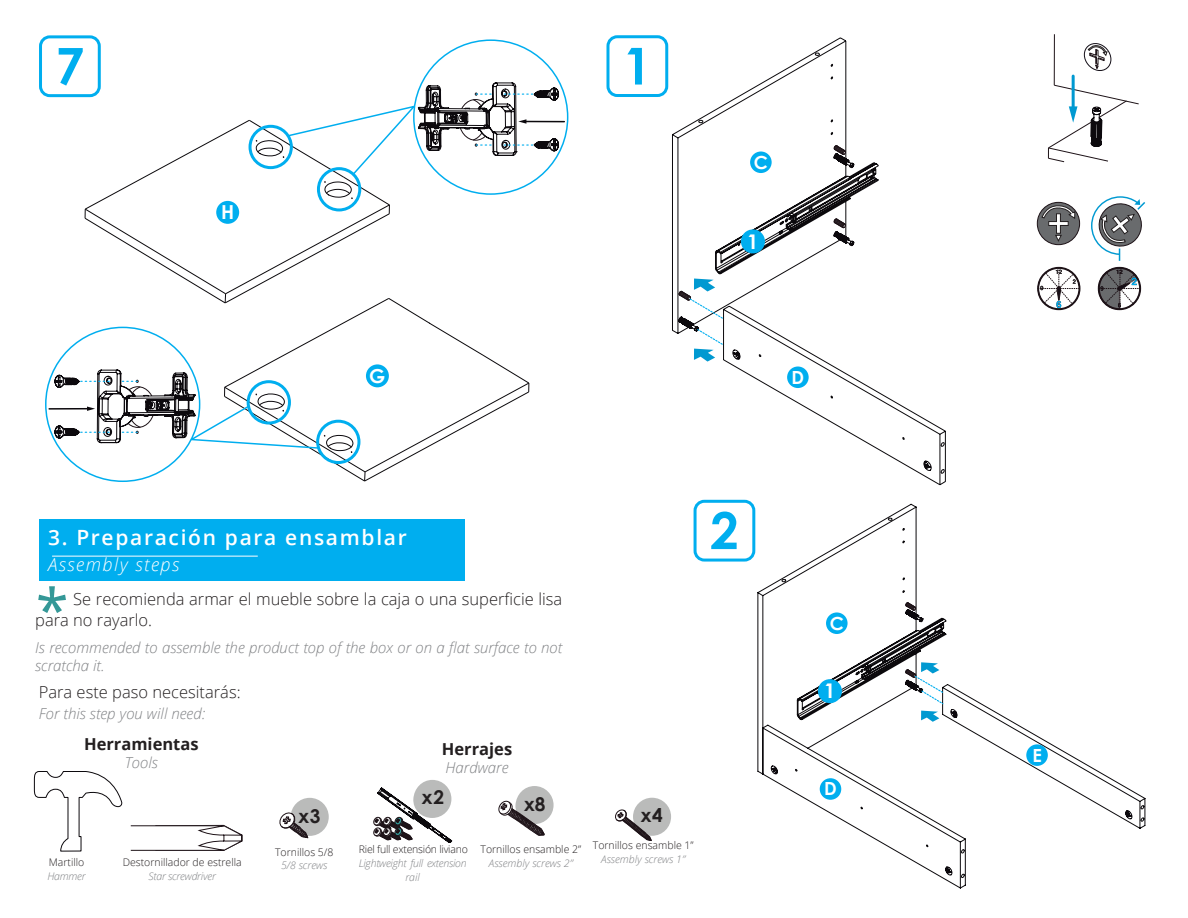
<style>
.page{position:relative;width:1188px;height:918px;background:#fff}
.page>*{position:absolute;margin:0;border:0;box-sizing:border-box;transform-origin:0 0}
.t1{font:700 51px "Century Gothic";color:#00aeef}
.t2{font:600 21px "Open Sans";letter-spacing:.08em;color:#fff}
.t3{font:700 20.25px "Century Gothic";color:#fff}
.t4{font:700 19.35px "Century Gothic";color:#fff}
.t5{font:700 19.05px "Century Gothic";letter-spacing:.04em;color:#231f20}
.t6{font:700 18.15px "Century Gothic";color:#fff}
.t7{font:italic 300 18px "Open Sans";letter-spacing:.08em;color:#fff}
.t8{font:300 16.5px/21px "Open Sans";color:#231f20}
.t9{font:700 16.5px "Open Sans";color:#231f20}
.t10{font:italic 300 15px/18px "Open Sans";color:#808285}
.t11{font:300 10.5px "Open Sans";color:#231f20}
.t12{font:italic 300 10.5px/13.6px "Open Sans";letter-spacing:-.02em;color:#808285;text-align:center}
.t13{font:italic 300 10.5px "Open Sans";color:#808285}
.t14{font:300 10.5px "Open Sans";letter-spacing:-.02em;color:#231f20}
</style>
<div class="page">
<svg style="left:757px;top:503px;width:389px;height:386px"></svg>
<svg style="left:921px;top:711px;width:18px;height:11px"></svg>
<svg style="left:905px;top:662px;width:39px;height:43px"></svg>
<svg style="left:1125px;top:810px;width:7px;height:9px"></svg>
<svg style="left:951px;top:709px;width:6px;height:9px"></svg>
<div style="left:826px;top:612px;width:22px;height:22px;background:#00aeef;border-radius:50%"></div>
<div style="left:1026px;top:744px;width:22px;height:22px;background:#00aeef;border-radius:50%"></div>
<div style="left:820px;top:778px;width:21px;height:22px;background:#00aeef;border-radius:50%"></div>
<div style="left:818px;top:679px;width:24px;height:24px;background:#00aeef;border-radius:50%"></div>
<svg style="left:771px;top:765px;width:7px;height:9px"></svg>
<svg style="left:905px;top:603px;width:18px;height:19px"></svg>
<svg style="left:945px;top:866px;width:7px;height:9px"></svg>
<svg style="left:672px;top:37px;width:274px;height:449px"></svg>
<svg style="left:733px;top:350px;width:7px;height:10px"></svg>
<svg style="left:678px;top:279px;width:47px;height:83px"></svg>
<div style="left:750px;top:152px;width:22px;height:21px;background:#00aeef;border-radius:50%"></div>
<div style="left:787px;top:367px;width:22px;height:21px;background:#00aeef;border-radius:50%"></div>
<div style="left:741px;top:229px;width:24px;height:24px;background:#00aeef;border-radius:50%"></div>
<svg style="left:833px;top:219px;width:21px;height:27px"></svg>
<svg style="left:833px;top:146px;width:21px;height:22px"></svg>
<svg style="left:924px;top:461px;width:8px;height:10px"></svg>
<svg style="left:45px;top:82px;width:521px;height:400px"></svg>
<svg style="left:373px;top:780px;width:78px;height:63px"></svg>
<div style="left:39px;top:35px;width:62px;height:62px;border:3px solid #00aeef;border-radius:9px"></div>
<div style="left:39px;top:520px;width:426px;height:61px;background:#00aeef"></div>
<hr style="left:52px;top:556px;width:206px;height:1px;background:#fff">
<div style="left:606px;top:35px;width:62px;height:62px;border:3px solid #00aeef;border-radius:9px"></div>
<div style="left:694px;top:500px;width:61px;height:62px;border:3px solid #00aeef;border-radius:9px"></div>
<svg style="left:38px;top:586px;width:28px;height:27px"></svg>
<svg style="left:34px;top:771px;width:209px;height:81px"></svg>
<svg style="left:1037px;top:202px;width:43px;height:43px"></svg>
<div style="left:1037px;top:202px;width:43px;height:43px;border:1px solid #1d1217;border-radius:50%"></div>
<svg style="left:1037px;top:205px;width:44px;height:106px"></svg>
<svg style="left:1091px;top:196px;width:54px;height:115px"></svg>
<hr style="left:1054px;top:34px;width:1px;height:51px;background:#1d1217">
<hr style="left:1072px;top:76px;width:3px;height:33px;background:#0099d1">
<svg style="left:1047px;top:84px;width:92px;height:79px"></svg>
<svg style="left:1084px;top:43px;width:28px;height:28px"></svg>
<div style="left:291px;top:798px;width:38px;height:38px;background:#babbba;border-radius:50%"></div>
<svg style="left:279px;top:809px;width:30px;height:29px"></svg>
<svg style="left:498px;top:786px;width:56px;height:50px"></svg>
<div style="left:633px;top:798px;width:38px;height:38px;background:#babbba;border-radius:50%"></div>
<svg style="left:615px;top:807px;width:37px;height:34px"></svg>
<h1 class="t1" style="left:56px;top:27px;width:30px">7</h1>
<h1 class="t1" style="left:623px;top:27px;width:30px">1</h1>
<p class="t4" style="left:221px;top:198px;width:15px">H</p>
<p class="t4" style="left:369px;top:361px;width:18px">G</p>
<p class="t6" style="left:754px;top:148px;width:16px">C</p>
<h3 class="t3" style="left:747px;top:226px;width:13px">1</h3>
<p class="t6" style="left:792px;top:363px;width:14px">D</p>
<h2 class="t2" style="left:48px;top:523px;width:360px">3. Preparación para ensamblar</h2>
<p class="t7" style="left:48px;top:553px;width:133px">Assembly steps</p>
<p class="t8" style="left:35px;top:588px;width:529px;text-indent:38px">Se recomienda armar el mueble sobre la caja o una superficie lisa para no rayarlo.</p>
<p class="t10" style="left:35px;top:638px;width:529px">Is recommended to assemble the product top of the box or on a flat surface to not scratcha it.</p>
<p class="t8" style="left:39px;top:681px;width:203px">Para este paso necesitarás:</p>
<p class="t10" style="left:39px;top:704px;width:168px">For this step you will need:</p>
<p class="t9" style="left:84px;top:732px;width:116px">Herramientas</p>
<p class="t10" style="left:125px;top:753px;width:35px">Tools</p>
<p class="t9" style="left:442px;top:737px;width:72px">Herrajes</p>
<p class="t10" style="left:446px;top:758px;width:64px">Hardware</p>
<p class="t11" style="left:49px;top:855px;width:37px">Martillo</p>
<p class="t12" style="left:47px;top:869px;width:40px">Hammer</p>
<p class="t11" style="left:123px;top:855px;width:120px">Destornillador de estrella</p>
<p class="t12" style="left:148px;top:869px;width:69px">Star screwdriver</p>
<p class="t5" style="left:298px;top:801px;width:24px">x3</p>
<p class="t11" style="left:275px;top:845px;width:60px">Tornillos 5/8</p>
<p class="t12" style="left:281px;top:858px;width:48px">5/8 screws</p>
<p class="t5" style="left:422px;top:783px;width:24px">x2</p>
<p class="t14" style="left:359px;top:842px;width:110px">Riel full extensión liviano</p>
<p class="t12" style="left:359px;top:856px;width:109px">Lightweight full extension rail</p>
<p class="t5" style="left:524px;top:790px;width:23px">x8</p>
<p class="t11" style="left:481px;top:842px;width:102px">Tornillos ensamble 2”</p>
<p class="t13" style="left:489px;top:856px;width:85px">Assembly screws 2”</p>
<p class="t5" style="left:641px;top:801px;width:24px">x4</p>
<p class="t11" style="left:593px;top:838px;width:102px">Tornillos ensamble 1”</p>
<p class="t13" style="left:601px;top:852px;width:85px">Assembly screws 1”</p>
<h1 class="t1" style="left:710px;top:492px;width:30px">2</h1>
<p class="t6" style="left:830px;top:609px;width:16px">C</p>
<h3 class="t3" style="left:824px;top:676px;width:13px">1</h3>
<p class="t6" style="left:824px;top:775px;width:14px">D</p>
<p class="t6" style="left:1032px;top:741px;width:11px">E</p>
</div>
